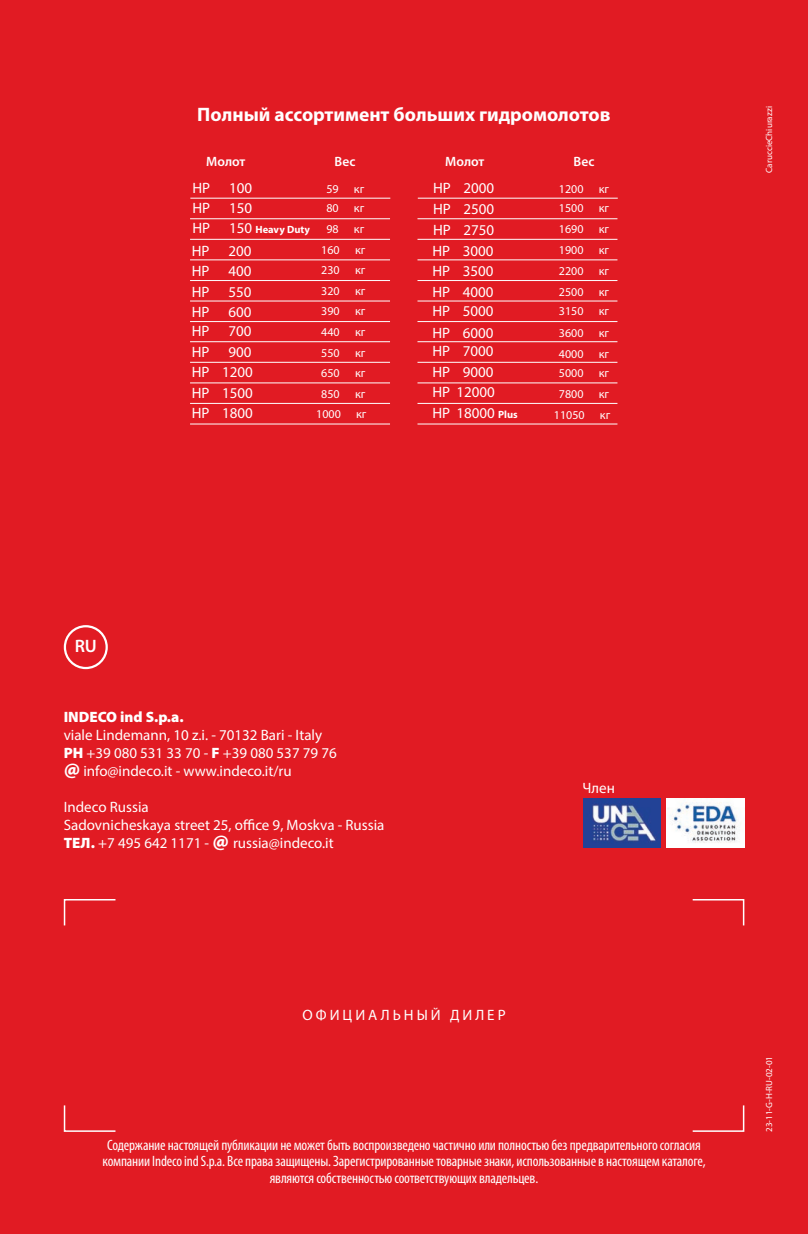
<style>
.page{position:relative;width:808px;height:1234px;background:#fff}
.page>*{position:absolute;margin:0;border:0;box-sizing:border-box;transform-origin:0 0}
.t1{font:700 19.5px "Myriad Pro";color:#fff}
.t2{font:600 18px "Myriad Pro";color:#fff}
.t3{font:15px "Myriad Pro";color:#fff}
.t4{font:condensed 15px "Myriad Pro";letter-spacing:-.01em;color:#fff}
.t5{font:15px "Myriad Pro";letter-spacing:.2em;color:#fff}
.t6{font:900 15px "Myriad Pro";color:#fff}
.t7{font:600 13.5px "Myriad Pro";color:#fff}
.t8{font:12px "Myriad Pro";color:#fff}
.t9{font:700 10.5px "Myriad Pro";color:#fff}
.t10{font:9px "Myriad Pro";color:#fff}
.s1{font-weight:400;font-size:15px}
.s2{font-weight:700;font-size:10.5px}
.s3{font-weight:900}
.s4{font-weight:900;font-size:21px}
</style>
<div class="page">
<div style="left:0;top:0;width:808px;height:1233px;background:#e11b23"></div>
<div style="left:64px;top:625px;width:44px;height:44px;border:2px solid #fff;border-radius:50%"></div>
<hr style="left:417px;top:321px;width:200px;height:1px;background:#fff">
<hr style="left:418px;top:198px;width:200px;height:1px;background:#fff">
<hr style="left:417px;top:218px;width:200px;height:1px;background:#fff">
<hr style="left:417px;top:239px;width:200px;height:1px;background:#fff">
<hr style="left:417px;top:259px;width:200px;height:1px;background:#fff">
<hr style="left:417px;top:280px;width:200px;height:1px;background:#fff">
<hr style="left:417px;top:300px;width:200px;height:1px;background:#fff">
<hr style="left:417px;top:341px;width:200px;height:1px;background:#fff">
<hr style="left:417px;top:362px;width:200px;height:1px;background:#fff">
<hr style="left:417px;top:382px;width:200px;height:1px;background:#fff">
<hr style="left:417px;top:403px;width:200px;height:1px;background:#fff">
<hr style="left:417px;top:423px;width:200px;height:1px;background:#fff">
<hr style="left:190px;top:321px;width:200px;height:1px;background:#fff">
<hr style="left:190px;top:198px;width:200px;height:1px;background:#fff">
<hr style="left:190px;top:218px;width:200px;height:1px;background:#fff">
<hr style="left:190px;top:239px;width:200px;height:1px;background:#fff">
<hr style="left:190px;top:259px;width:200px;height:1px;background:#fff">
<hr style="left:190px;top:280px;width:200px;height:1px;background:#fff">
<hr style="left:190px;top:300px;width:200px;height:1px;background:#fff">
<hr style="left:190px;top:341px;width:200px;height:1px;background:#fff">
<hr style="left:190px;top:362px;width:200px;height:1px;background:#fff">
<hr style="left:190px;top:382px;width:200px;height:1px;background:#fff">
<hr style="left:190px;top:403px;width:200px;height:1px;background:#fff">
<hr style="left:190px;top:423px;width:200px;height:1px;background:#fff">
<svg style="left:63px;top:899px;width:682px;height:233px"></svg>
<img style="left:666px;top:798px;width:78px;height:48px">
<img style="left:583px;top:798px;width:77px;height:49px">
<p class="t1" style="left:197px;top:102px;width:415px">Полный ассортимент больших гидромолотов</p>
<p class="t7" style="left:206px;top:153px;width:41px">Молот</p>
<p class="t7" style="left:335px;top:153px;width:22px">Вес</p>
<p class="t7" style="left:445px;top:153px;width:41px">Молот</p>
<p class="t7" style="left:574px;top:153px;width:22px">Вес</p>
<p class="t3" style="left:192px;top:179px;width:19px">HP</p>
<p class="t3" style="left:229px;top:179px;width:25px">100</p>
<p class="t8" style="left:326px;top:181px;width:14px">59</p>
<p class="t8" style="left:354px;top:181px;width:12px">кг</p>
<p class="t8" style="left:326px;top:221px;width:14px">98</p>
<p class="t8" style="left:354px;top:221px;width:12px">кг</p>
<p class="t8" style="left:321px;top:242px;width:20px">160</p>
<p class="t8" style="left:355px;top:242px;width:12px">кг</p>
<p class="t8" style="left:321px;top:262px;width:20px">230</p>
<p class="t8" style="left:355px;top:262px;width:12px">кг</p>
<p class="t8" style="left:321px;top:283px;width:20px">320</p>
<p class="t8" style="left:355px;top:283px;width:12px">кг</p>
<p class="t8" style="left:321px;top:304px;width:20px">390</p>
<p class="t8" style="left:355px;top:304px;width:12px">кг</p>
<p class="t8" style="left:321px;top:325px;width:20px">440</p>
<p class="t8" style="left:355px;top:325px;width:12px">кг</p>
<p class="t8" style="left:321px;top:345px;width:20px">550</p>
<p class="t8" style="left:355px;top:345px;width:12px">кг</p>
<p class="t8" style="left:321px;top:365px;width:20px">650</p>
<p class="t8" style="left:355px;top:365px;width:12px">кг</p>
<p class="t8" style="left:321px;top:386px;width:20px">850</p>
<p class="t8" style="left:355px;top:386px;width:12px">кг</p>
<p class="t8" style="left:316px;top:407px;width:26px">1000</p>
<p class="t8" style="left:356px;top:407px;width:12px">кг</p>
<p class="t3" style="left:192px;top:198px;width:19px">HP</p>
<p class="t3" style="left:229px;top:198px;width:25px">150</p>
<p class="t8" style="left:326px;top:201px;width:14px">80</p>
<p class="t8" style="left:354px;top:201px;width:12px">кг</p>
<p class="t3" style="left:192px;top:219px;width:19px">HP</p>
<p class="t9" style="left:229px;top:223px;width:82px"><span class="s1">150</span> Heavy Duty</p>
<p class="t3" style="left:192px;top:242px;width:19px">HP</p>
<p class="t3" style="left:229px;top:242px;width:25px">200</p>
<p class="t3" style="left:192px;top:262px;width:19px">HP</p>
<p class="t3" style="left:229px;top:262px;width:25px">400</p>
<p class="t3" style="left:192px;top:282px;width:19px">HP</p>
<p class="t3" style="left:229px;top:282px;width:25px">550</p>
<p class="t3" style="left:192px;top:303px;width:19px">HP</p>
<p class="t3" style="left:229px;top:303px;width:25px">600</p>
<p class="t3" style="left:192px;top:322px;width:19px">HP</p>
<p class="t3" style="left:229px;top:322px;width:25px">700</p>
<p class="t3" style="left:192px;top:342px;width:19px">HP</p>
<p class="t3" style="left:229px;top:342px;width:25px">900</p>
<p class="t3" style="left:192px;top:363px;width:63px">HP 1200</p>
<p class="t3" style="left:192px;top:383px;width:63px">HP 1500</p>
<p class="t3" style="left:192px;top:404px;width:63px">HP 1800</p>
<p class="t3" style="left:433px;top:179px;width:63px">HP 2000</p>
<p class="t3" style="left:433px;top:199px;width:63px">HP 2500</p>
<p class="t3" style="left:433px;top:220px;width:63px">HP 2750</p>
<p class="t3" style="left:432px;top:241px;width:63px">HP 3000</p>
<p class="t3" style="left:432px;top:262px;width:63px">HP 3500</p>
<p class="t3" style="left:432px;top:282px;width:63px">HP 4000</p>
<p class="t3" style="left:432px;top:323px;width:63px">HP 6000</p>
<p class="t3" style="left:432px;top:302px;width:63px">HP 5000</p>
<p class="t3" style="left:432px;top:342px;width:63px">HP 7000</p>
<p class="t3" style="left:432px;top:362px;width:63px">HP 9000</p>
<p class="t3" style="left:432px;top:383px;width:64px">HP 12000</p>
<p class="t3" style="left:432px;top:403px;width:87px">HP 18000 <span class="s2">Plus</span></p>
<p class="t8" style="left:559px;top:181px;width:26px">1200</p>
<p class="t8" style="left:599px;top:181px;width:12px">кг</p>
<p class="t8" style="left:559px;top:201px;width:26px">1500</p>
<p class="t8" style="left:599px;top:201px;width:12px">кг</p>
<p class="t8" style="left:559px;top:221px;width:26px">1690</p>
<p class="t8" style="left:599px;top:221px;width:12px">кг</p>
<p class="t8" style="left:559px;top:242px;width:26px">1900</p>
<p class="t8" style="left:599px;top:242px;width:12px">кг</p>
<p class="t8" style="left:559px;top:263px;width:26px">2200</p>
<p class="t8" style="left:599px;top:263px;width:12px">кг</p>
<p class="t8" style="left:559px;top:284px;width:26px">2500</p>
<p class="t8" style="left:599px;top:284px;width:12px">кг</p>
<p class="t8" style="left:559px;top:325px;width:26px">3600</p>
<p class="t8" style="left:599px;top:325px;width:12px">кг</p>
<p class="t8" style="left:559px;top:304px;width:26px">3150</p>
<p class="t8" style="left:599px;top:304px;width:12px">кг</p>
<p class="t8" style="left:559px;top:346px;width:26px">4000</p>
<p class="t8" style="left:599px;top:346px;width:12px">кг</p>
<p class="t8" style="left:559px;top:366px;width:26px">5000</p>
<p class="t8" style="left:599px;top:366px;width:12px">кг</p>
<p class="t8" style="left:559px;top:387px;width:26px">7800</p>
<p class="t8" style="left:599px;top:387px;width:12px">кг</p>
<p class="t8" style="left:554px;top:407px;width:32px">11050</p>
<p class="t8" style="left:600px;top:407px;width:12px">кг</p>
<p class="t10" style="left:764px;top:173px;width:68px;rotate:-90deg">CaruccieChiurazzi</p>
<p class="t2" style="left:75px;top:634px;width:24px">RU</p>
<p class="t6" style="left:64px;top:706px;width:121px">INDECO ind S.p.a.</p>
<p class="t3" style="left:64px;top:725px;width:260px">viale Lindemann, 10 z.i. - 70132 Bari - Italy</p>
<p class="t3" style="left:64px;top:743px;width:275px"><span class="s3">PH</span> +39 080 531 33 70 - <span class="s3">F</span> +39 080 537 79 76</p>
<p class="t3" style="left:64px;top:761px;width:230px"><span class="s4">@</span> info@indeco.it - www.indeco.it/ru</p>
<p class="t3" style="left:64px;top:797px;width:87px">Indeco Russia</p>
<p class="t3" style="left:64px;top:815px;width:322px">Sadovnicheskaya street 25, office 9, Moskva - Russia</p>
<p class="t3" style="left:64px;top:833px;width:272px"><span class="s3">ТЕЛ.</span> +7 495 642 1171 - <span class="s4">@</span> russia@indeco.it</p>
<p class="t3" style="left:583px;top:778px;width:34px">Член</p>
<p class="t5" style="left:302px;top:1005px;width:205px">ОФИЦИАЛЬНЫЙ ДИЛЕР</p>
<p class="t4" style="left:107px;top:1135px;width:595px">Содержание настоящей публикации не может быть воспроизведено частично или полностью без предварительного согласия</p>
<p class="t4" style="left:102px;top:1151px;width:605px">компании Indeco ind S.p.a. Все права защищены. Зарегистрированные товарные знаки, использованные в настоящем каталоге,</p>
<p class="t4" style="left:270px;top:1168px;width:270px">являются собственностью соответствующих владельцев.</p>
<p class="t10" style="left:764px;top:1131px;width:77px;rotate:-90deg">23-11-G-H-RU-02-01</p>
</div>
